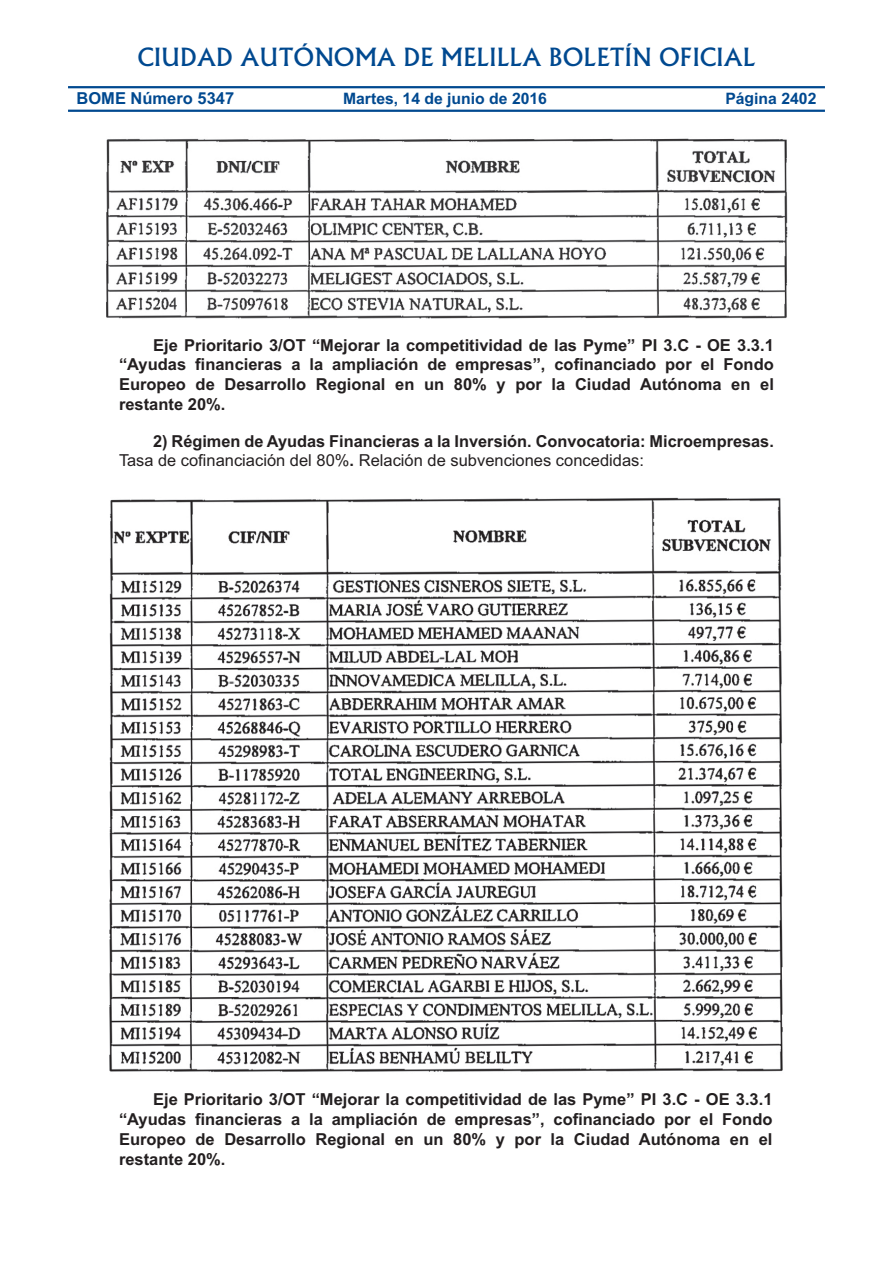
<style>
.page{position:relative;width:893px;height:1263px;background:#fff}
.page>*{position:absolute;margin:0;border:0;box-sizing:border-box;transform-origin:0 0}
.t1{font:500 24px "Albertus";color:#004990}
.t2{font:700 16.5px/19.8px "Arial";color:#231f20;text-align:justify}
.t3{font:700 16.5px "Arial";color:#004990}
.t4{font:700 15.75px "Arial";color:#004990}
.s1{font-size:15.15px}
.s2{font-weight:400}
</style>
<div class="page">
<hr style="left:68px;top:86px;width:757px;height:2px;background:#004990">
<hr style="left:68px;top:110px;width:757px;height:2px;background:#004990">
<img style="left:109px;top:497px;width:674px;height:575px">
<img style="left:106px;top:138px;width:682px;height:181px">
<h1 class="t1" style="left:137px;top:44px;width:620px">CIUDAD AUTÓNOMA DE MELILLA BOLETÍN OFICIAL</h1>
<p class="t3" style="left:77px;top:93px;width:159px">BOME Número 5347</p>
<p class="t4" style="left:343px;top:93px;width:205px">Martes, 14 de junio de 2016</p>
<p class="t4" style="left:725px;top:93px;width:93px">Pá<span class="s1">g</span>ina 2402</p>
<p class="t2" style="left:119px;top:337px;width:656px;text-indent:34px">Eje Prioritario 3/OT “Mejorar la competitividad de las Pyme” PI 3.C - OE 3.3.1 “Ayudas financieras a la ampliación de empresas”, cofinanciado por el Fondo Europeo de Desarrollo Regional en un 80% y por la Ciudad Autónoma en el restante 20%.</p>
<p class="t2" style="left:119px;top:432px;width:656px;text-indent:34px">2) Régimen de Ayudas Financieras a la Inversión. Convocatoria: Microempresas.<br><span class="s2">Tasa de cofinanciación del 80%</span>. <span class="s2">Relación de subvenciones concedidas:</span></p>
<p class="t2" style="left:119px;top:1091px;width:655px;text-indent:34px">Eje Prioritario 3/OT “Mejorar la competitividad de las Pyme” PI 3.C - OE 3.3.1 “Ayudas financieras a la ampliación de empresas”, cofinanciado por el Fondo Europeo de Desarrollo Regional en un 80% y por la Ciudad Autónoma en el restante 20%.</p>
</div>
